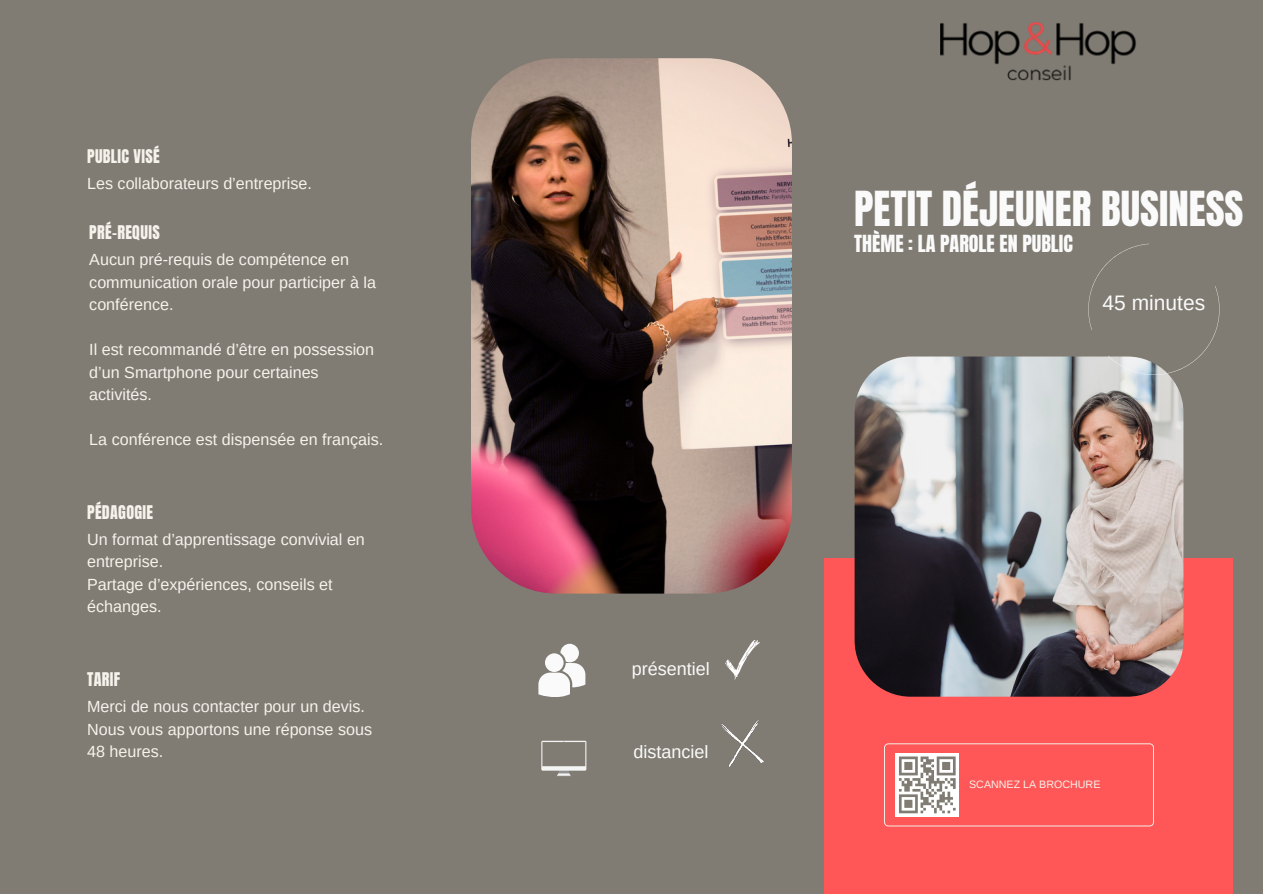
<style>
.page{position:relative;width:1263px;height:894px;background:#fff}
.page>*{position:absolute;margin:0;border:0;box-sizing:border-box;transform-origin:0 0}
.t1{font:41.1px "Anton";color:#fafafa}
.t2{font:21px "Arimo";color:#fafafa}
.t3{font:19.95px "Anton";color:#fafafa}
.t4{font:18px "Arimo";color:#fafafa}
.t5{font:16.05px/22.5px "Arimo";color:#f6f3ed}
.t6{font:16.05px "Anton";letter-spacing:.02em;color:#f6f3ed}
.t7{font:10.65px "Arimo";color:#f6f3ed}
</style>
<div class="page">
<div style="left:0;top:0;width:1263px;height:893px;background:#807c73"></div>
<div style="left:824px;top:558px;width:408px;height:335px;background:#ff5757"></div>
<img style="left:471px;top:58px;width:321px;height:535px;border-radius:86px">
<img style="left:855px;top:356px;width:328px;height:340px;border-radius:56px">
<svg style="left:884px;top:743px;width:270px;height:83px"></svg>
<svg style="left:1088px;top:244px;width:131px;height:131px"></svg>
<img style="left:940px;top:22px;width:196px;height:59px">
<svg style="left:538px;top:643px;width:47px;height:53px"></svg>
<svg style="left:725px;top:640px;width:35px;height:39px"></svg>
<svg style="left:541px;top:740px;width:45px;height:36px"></svg>
<img style="left:721px;top:720px;width:43px;height:46px">
<h3 class="t6" style="left:87px;top:144px;width:74px">PUBLIC VISÉ</h3>
<h3 class="t5" style="left:87px;top:172px;width:226px">Les collaborateurs d’entreprise.</h3>
<p class="t6" style="left:89px;top:221px;width:72px">PRÉ-REQUIS</p>
<h5 class="t5" style="left:89px;top:248px;width:288px">Aucun pré-requis de compétence en communication orale pour participer à la conférence.</h5>
<h4 class="t5" style="left:89px;top:338px;width:286px">Il est recommandé d’être en possession d’un Smartphone pour certaines activités.</h4>
<h5 class="t5" style="left:89px;top:428px;width:295px">La conférence est dispensée en français.</h5>
<p class="t6" style="left:87px;top:500px;width:68px">PÉDAGOGIE</p>
<p class="t5" style="left:87px;top:528px;width:279px">Un format d’apprentissage convivial en entreprise.<br>Partage d’expériences, conseils et échanges.</p>
<p class="t6" style="left:87px;top:667px;width:35px">TARIF</p>
<h1 class="t5" style="left:87px;top:695px;width:286px">Merci de nous contacter pour un devis.<br>Nous vous apportons une réponse sous<br>48 heures.</h1>
<h5 class="t4" style="left:632px;top:658px;width:80px">présentiel</h5>
<h5 class="t4" style="left:633px;top:742px;width:77px">distanciel</h5>
<h4 class="t1" style="left:854px;top:179px;width:391px">PETIT DÉJEUNER BUSINESS</h4>
<h4 class="t3" style="left:854px;top:229px;width:220px">THÈME : LA PAROLE EN PUBLIC</h4>
<p class="t2" style="left:1103px;top:291px;width:104px">45 minutes</p>
<h4 class="t7" style="left:969px;top:778px;width:133px">SCANNEZ LA BROCHURE</h4>
</div>
